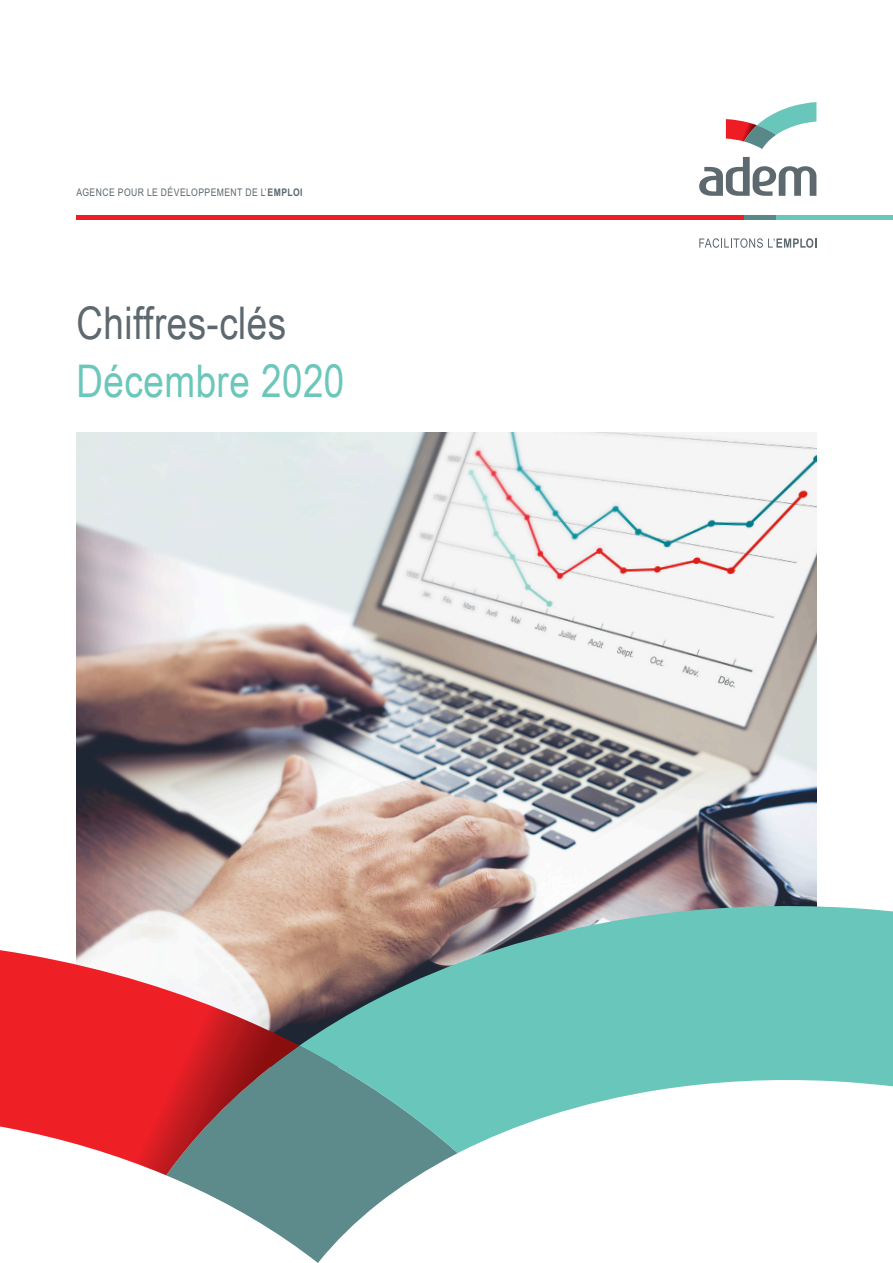
<style>
.page{position:relative;width:893px;height:1263px;background:#fff}
.page>*{position:absolute;margin:0;border:0;box-sizing:border-box;transform-origin:0 0}
.t1{font:45px "Arial Narrow";letter-spacing:.01em;color:#5d686f}
._0__TITRE_COVER{font:45px "Arial Narrow";letter-spacing:.01em;color:#6cc7bb}
.t2{font:10.5px "Arial Narrow";letter-spacing:.045em;color:#5d686f}
.s1{font-weight:700}
</style>
<div class="page">
<hr style="left:76px;top:215px;width:668px;height:4px;background:#ee1d23">
<hr style="left:775px;top:215px;width:118px;height:4px;background:#68c6bb">
<hr style="left:744px;top:215px;width:32px;height:4px;background:#588888">
<svg style="left:699px;top:157px;width:117px;height:39px"></svg>
<svg style="left:726px;top:102px;width:90px;height:47px"></svg>
<svg style="left:699px;top:238px;width:117px;height:10px"></svg>
<img style="left:77px;top:432px;width:739px;height:518px">
<svg style="left:166px;top:1175px;width:203px;height:88px"></svg>
<svg style="left:299px;top:906px;width:594px;height:305px;fill:#69c6bb"></svg>
<svg style="left:0;top:950px;width:299px;height:225px"></svg>
<p class="t2" style="left:76px;top:184px;width:228px">AGENCE POUR LE DÉVELOPPEMENT DE L’<span class="s1">EMPLOI</span></p>
<h1 class="t1" style="left:77px;top:290px;width:211px">Chiffres-clés</h1>
<p class="_0__TITRE_COVER" style="left:77px;top:348px;width:269px">Décembre 2020</p>
</div>
